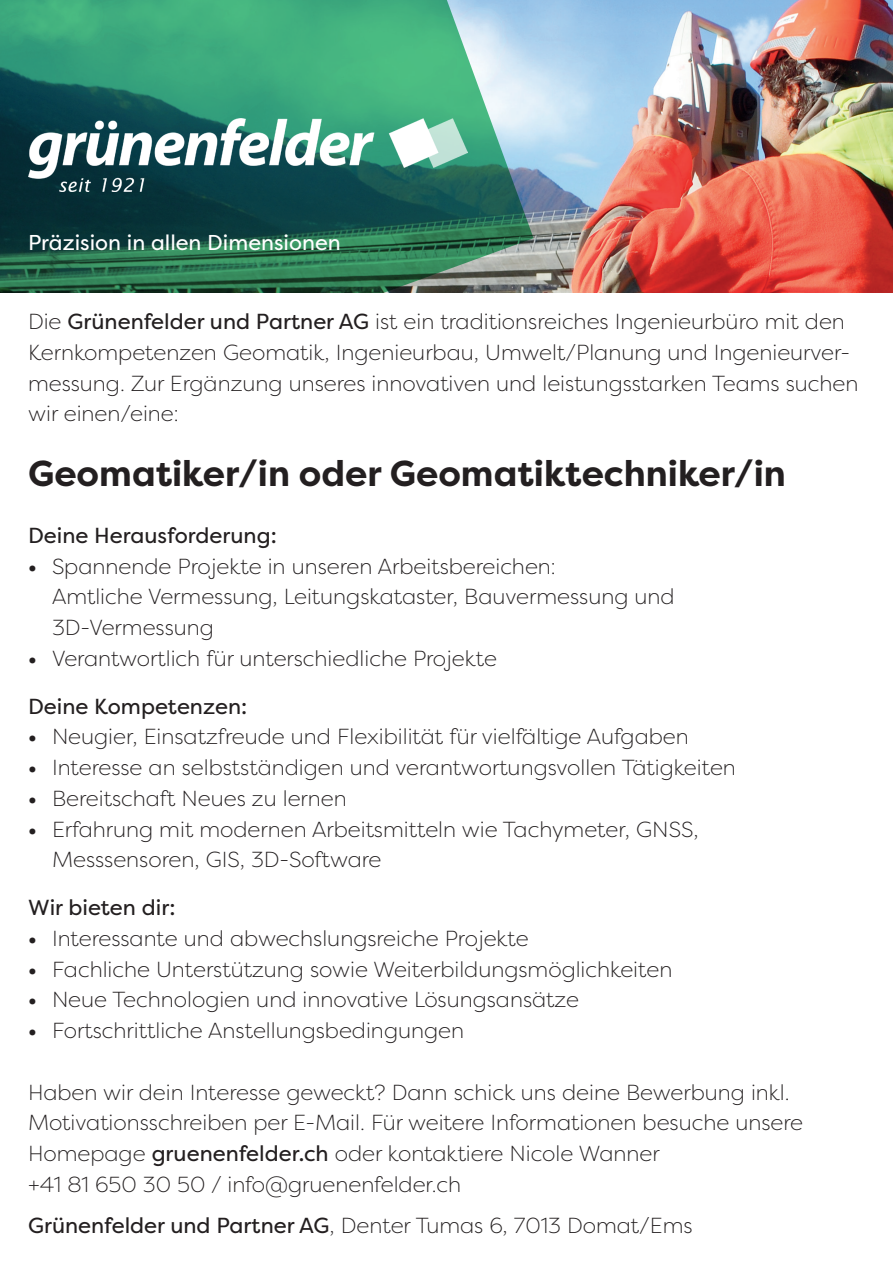
<style>
.page{position:relative;width:893px;height:1263px;background:#fff}
.page>*{position:absolute;margin:0;border:0;box-sizing:border-box;transform-origin:0 0}
.t1{font:700 36px "Filson Pro";color:#231f20}
.t2{font:300 21.75px/30.8px "Filson Pro";color:#231f20}
.t3{font:21.75px "Filson Pro";color:#231f20}
.t4{font:21.45px "Filson Pro";color:#fff}
.s1{font-weight:400}
.s2{font-weight:700}
</style>
<div class="page">
<img style="left:534px;top:0;width:359px;height:293px">
<svg style="left:0;top:0;width:534px;height:293px;background:#3b876e"></svg>
<img style="left:29px;top:118px;width:438px;height:74px">
<p class="t4" style="left:28px;top:228px;width:314px">Präzision in allen Dimensionen</p>
<p class="t2" style="left:28px;top:306px;width:832px">Die <span class="s1">Grünenfelder und Partner AG</span> ist ein traditionsreiches Ingenieurbüro mit den Kernkompetenzen Geomatik, Ingenieurbau, Umwelt/Planung und Ingenieurver&shy;messung. Zur Ergänzung unseres innovativen und leistungsstarken Teams suchen wir einen/eine:</p>
<h1 class="t1" style="left:28px;top:451px;width:759px">Geomatiker/in oder Geomatiktechniker/in</h1>
<p class="t3" style="left:28px;top:520px;width:250px">Deine Herausforderung:</p>
<p class="t2" style="left:52px;top:550px;width:624px;text-indent:-24px"><span class="s2">•</span> Spannende Projekte in unseren Arbeitsbereichen:<br>Amtliche Vermessung, Leitungskataster, Bauvermessung und<br>3D-Vermessung</p>
<p class="t2" style="left:28px;top:634px;width:471px;line-height:47.7px"><span class="s2">•</span> Verantwortlich für unterschiedliche Projekte<br><span class="s1">Deine Kompetenzen:</span></p>
<p class="t2" style="left:28px;top:721px;width:662px"><span class="s2">•</span> Neugier, Einsatzfreude und Flexibilität für vielfältige Aufgaben</p>
<p class="t2" style="left:28px;top:752px;width:709px"><span class="s2">•</span> Interesse an selbstständigen und verantwortungsvollen Tätigkeiten</p>
<p class="t2" style="left:28px;top:782px;width:320px"><span class="s2">•</span> Bereitschaft Neues zu lernen</p>
<p class="t2" style="left:52px;top:813px;width:648px;text-indent:-24px"><span class="s2">•</span> Erfahrung mit modernen Arbeitsmitteln wie Tachymeter, GNSS,<br>Messsensoren, GIS, 3D-Software</p>
<p class="t3" style="left:28px;top:893px;width:149px">Wir bieten dir:</p>
<p class="t2" style="left:28px;top:922px;width:502px"><span class="s2">•</span> Interessante und abwechslungsreiche Projekte</p>
<p class="t2" style="left:28px;top:953px;width:646px"><span class="s2">•</span> Fachliche Unterstützung sowie Weiterbildungsmöglichkeiten</p>
<p class="t2" style="left:28px;top:984px;width:552px"><span class="s2">•</span> Neue Technologien und innovative Lösungsansätze</p>
<p class="t2" style="left:28px;top:1015px;width:438px"><span class="s2">•</span> Fortschrittliche Anstellungsbedingungen</p>
<p class="t2" style="left:28px;top:1076px;width:777px">Haben wir dein Interesse geweckt? Dann schick uns deine Bewerbung inkl.<br>Motivationsschreiben per E-Mail. Für weitere Informationen besuche unsere Homepage <span class="s1">gruenenfelder.ch</span> oder kontaktiere Nicole Wanner<br>+41 81 650 30 50 / info@gruenenfelder.ch</p>
<p class="t2" style="left:28px;top:1210px;width:666px"><span class="s1">Grünenfelder und Partner AG</span>, Denter Tumas 6, 7013 Domat/Ems</p>
</div>
